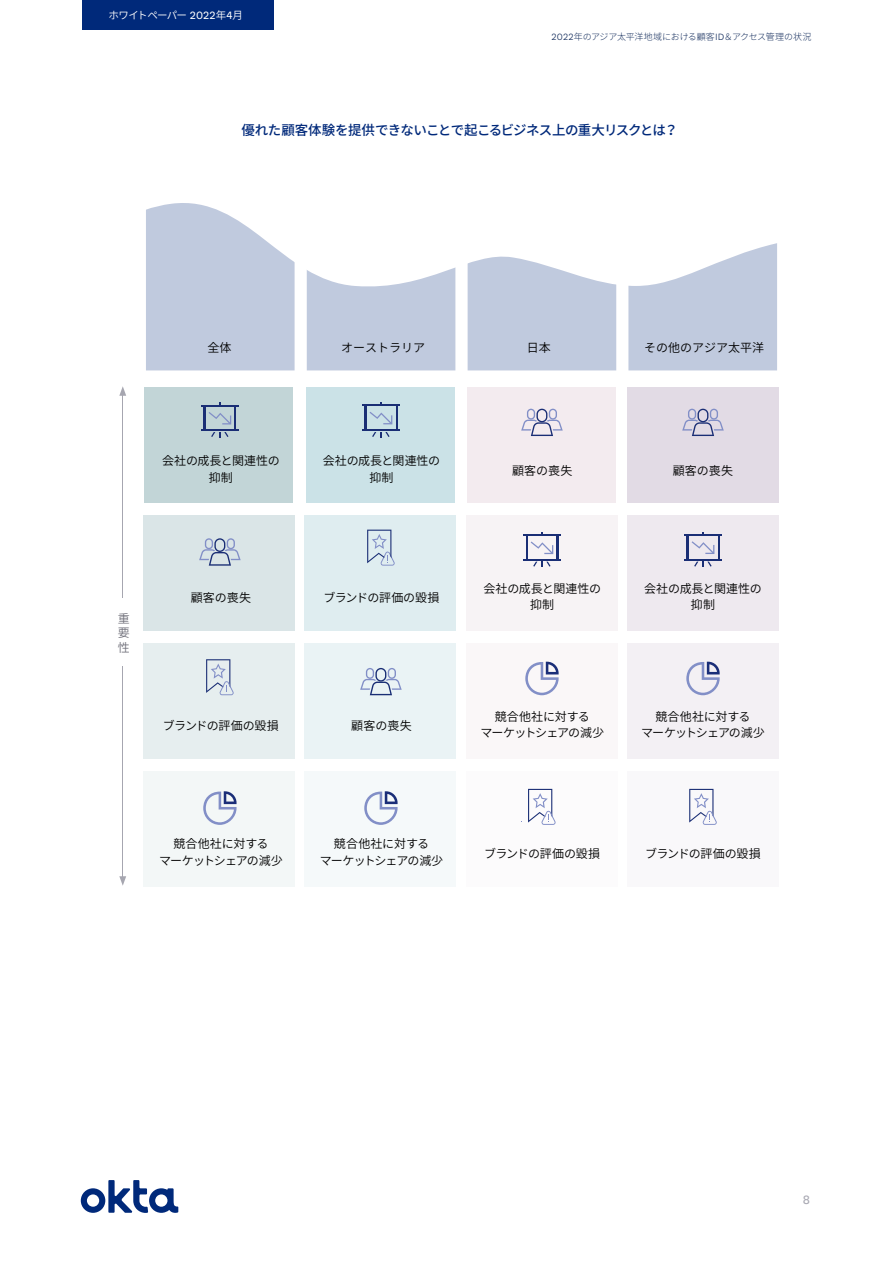
<style>
.page{position:relative;width:893px;height:1263px;background:#fff}
.page>*{position:absolute;margin:0;border:0;box-sizing:border-box;transform-origin:0 0}
.t1{font:500 13.5px "Noto Sans CJ Kjp";letter-spacing:-.045em;color:#00297a}
.t2{font:600 12px/16.5px "Noto Sans CJ Kjp";letter-spacing:-.01em;color:#000;text-align:center}
.t3{font:600 12px "Noto Sans CJ Kjp";letter-spacing:-.075em;color:#000}
.t4{font:600 12px/14.4px "Noto Sans CJ Kjp";color:#6e6e78;text-align:justify}
.t5{font:12px "ABC Whyte";color:#aaaab4}
.t6{font:600 10.5px "Noto Sans CJ Kjp";letter-spacing:-.06em;color:#fff}
.t7{font:300 9px "Noto Sans CJ Kjp";letter-spacing:-.015em;color:#152e5d}
.s1{font-family:"ABC Whyte";font-weight:400}
.s2{font-family:"ABC Whyte"}
</style>
<div class="page">
<div style="left:82px;top:0;width:192px;height:30px;background:#00297a"></div>
<svg style="left:81px;top:1180px;width:97px;height:33px"></svg>
<div style="left:145px;top:387px;width:148px;height:116px;background:#c2d5d7"></div>
<div style="left:143px;top:515px;width:152px;height:116px;background:#dae5e7"></div>
<div style="left:143px;top:643px;width:152px;height:116px;background:#e6eeef"></div>
<div style="left:143px;top:771px;width:152px;height:116px;background:#f3f7f7"></div>
<div style="left:306px;top:387px;width:149px;height:116px;background:#cbe2e7"></div>
<div style="left:305px;top:515px;width:151px;height:116px;background:#dfedf0"></div>
<div style="left:305px;top:643px;width:151px;height:116px;background:#eaf3f5"></div>
<div style="left:305px;top:771px;width:151px;height:116px;background:#f5f9fa"></div>
<div style="left:467px;top:387px;width:148px;height:116px;background:#f3ebef"></div>
<div style="left:466px;top:515px;width:151px;height:116px;background:#f7f3f5"></div>
<div style="left:466px;top:643px;width:151px;height:116px;background:#faf7f8"></div>
<div style="left:466px;top:771px;width:151px;height:116px;background:#fcfbfc"></div>
<svg style="left:146px;top:203px;width:631px;height:167px;fill:#c0cade"></svg>
<div style="left:627px;top:387px;width:151px;height:116px;background:#e2dbe5"></div>
<div style="left:627px;top:515px;width:151px;height:116px;background:#eee9ef"></div>
<div style="left:627px;top:643px;width:151px;height:116px;background:#f3f0f4"></div>
<div style="left:627px;top:771px;width:151px;height:116px;background:#f9f8fa"></div>
<svg style="left:199px;top:538px;width:42px;height:28px"></svg>
<svg style="left:206px;top:659px;width:28px;height:36px"></svg>
<svg style="left:360px;top:668px;width:42px;height:27px"></svg>
<hr style="left:201px;top:405px;width:37px;height:1px;background:#1a2e75">
<hr style="left:201px;top:429px;width:37px;height:2px;background:#1a2e75">
<svg style="left:206px;top:402px;width:30px;height:35px"></svg>
<hr style="left:204px;top:406px;width:2px;height:24px;background:#1a2e75">
<hr style="left:362px;top:405px;width:38px;height:1px;background:#1a2e75">
<hr style="left:362px;top:429px;width:38px;height:2px;background:#1a2e75">
<hr style="left:396px;top:406px;width:2px;height:24px;background:#1a2e75">
<svg style="left:365px;top:402px;width:32px;height:35px"></svg>
<svg style="left:521px;top:409px;width:42px;height:27px"></svg>
<svg style="left:682px;top:409px;width:42px;height:27px"></svg>
<hr style="left:523px;top:535px;width:38px;height:1px;background:#1a2e75">
<hr style="left:523px;top:559px;width:38px;height:1px;background:#1a2e75">
<svg style="left:526px;top:532px;width:32px;height:35px"></svg>
<hr style="left:526px;top:536px;width:2px;height:23px;background:#1a2e75">
<hr style="left:684px;top:534px;width:38px;height:2px;background:#1a2e75">
<hr style="left:684px;top:559px;width:38px;height:1px;background:#1a2e75">
<hr style="left:718px;top:536px;width:2px;height:23px;background:#1a2e75">
<svg style="left:687px;top:532px;width:32px;height:35px"></svg>
<hr style="left:687px;top:536px;width:2px;height:23px;background:#1a2e75">
<svg style="left:525px;top:662px;width:34px;height:33px"></svg>
<svg style="left:686px;top:662px;width:34px;height:33px"></svg>
<svg style="left:203px;top:791px;width:34px;height:34px"></svg>
<svg style="left:364px;top:791px;width:34px;height:34px"></svg>
<hr style="left:122px;top:393px;width:1px;height:205px;background:#a6a6b0">
<svg style="left:119px;top:386px;width:7px;height:10px"></svg>
<hr style="left:122px;top:666px;width:1px;height:213px;background:#a6a6b0">
<svg style="left:119px;top:876px;width:7px;height:10px"></svg>
<svg style="left:367px;top:530px;width:28px;height:36px"></svg>
<svg style="left:528px;top:789px;width:28px;height:36px"></svg>
<svg style="left:689px;top:789px;width:28px;height:36px"></svg>
<p class="t6" style="left:108px;top:9px;width:136px">ホワイトペーパー <span class="s1">2022</span>年月<span class="s1">4</span></p>
<p class="t7" style="left:551px;top:32px;width:262px"><span class="s2">2022</span>年のアジア太平洋地域における顧客<span class="s2">ID</span>＆アクセス管理の状況</p>
<p class="t1" style="left:242px;top:123px;width:438px">優れた顧客体験を提供できないことで起こるビジネス上の重大リスクとは?</p>
<p class="t2" style="left:208px;top:340px;width:25px">全体</p>
<p class="t2" style="left:341px;top:340px;width:85px">オーストラリア</p>
<p class="t2" style="left:527px;top:340px;width:25px">日本</p>
<p class="t2" style="left:644px;top:340px;width:121px">その他のアジア太平洋</p>
<p class="t2" style="left:162px;top:453px;width:119px">会社の成長と関連性の抑制</p>
<p class="t2" style="left:323px;top:453px;width:119px">会社の成長と関連性の</p>
<p class="t2" style="left:369px;top:469px;width:26px">抑制</p>
<p class="t2" style="left:512px;top:462px;width:62px">顧客の喪失</p>
<p class="t2" style="left:673px;top:462px;width:62px">顧客の喪失</p>
<p class="t4" style="left:118px;top:612px;width:13px">重要性</p>
<p class="t2" style="left:191px;top:590px;width:62px">顧客の喪失</p>
<p class="t2" style="left:163px;top:718px;width:117px">ブランドの評価の毀損</p>
<p class="t2" style="left:324px;top:590px;width:117px">ブランドの評価の毀損</p>
<p class="t2" style="left:351px;top:718px;width:62px">顧客の喪失</p>
<p class="t2" style="left:483px;top:580px;width:119px">会社の成長と関連性の</p>
<p class="t2" style="left:530px;top:597px;width:26px">抑制</p>
<p class="t2" style="left:644px;top:580px;width:119px">会社の成長と関連性の抑制</p>
<p class="t2" style="left:495px;top:708px;width:97px">競合他社に対する</p>
<p class="t3" style="left:480px;top:726px;width:125px">マーケットシェアの減少</p>
<p class="t2" style="left:641px;top:708px;width:125px">競合他社に対する<br>マーケットシェアの減少</p>
<p class="t2" style="left:159px;top:836px;width:125px">競合他社に対する<br>マーケットシェアの減少</p>
<p class="t2" style="left:334px;top:836px;width:97px">競合他社に対する</p>
<p class="t3" style="left:320px;top:854px;width:125px">マーケットシェアの減少</p>
<p class="t2" style="left:484px;top:845px;width:117px">ブランドの評価の毀損</p>
<p class="t2" style="left:645px;top:845px;width:117px">ブランドの評価の毀損</p>
<p class="t5" style="left:803px;top:1191px;width:9px">8</p>
</div>
